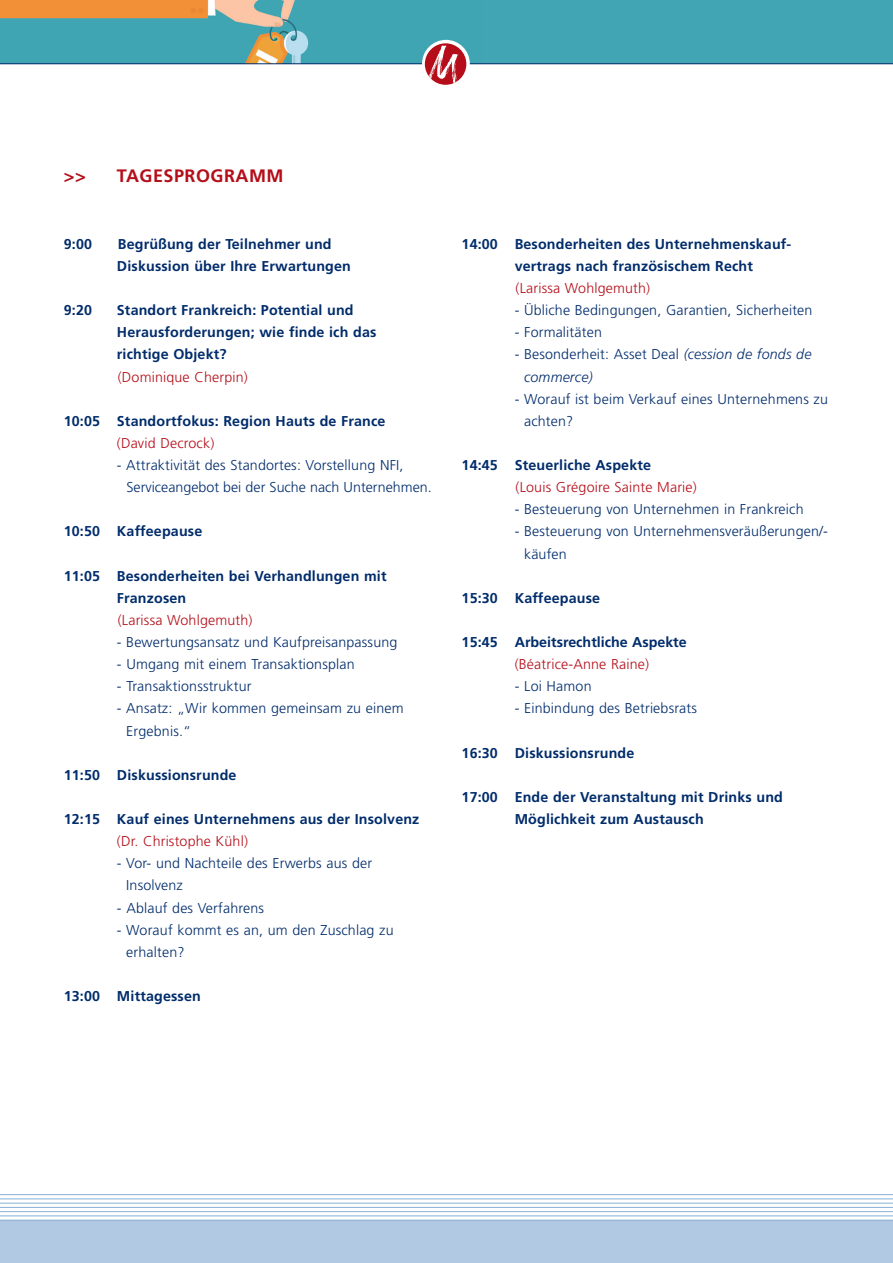
<style>
.page{position:relative;width:893px;height:1263px;background:#fff}
.page>*{position:absolute;margin:0;border:0;box-sizing:border-box;transform-origin:0 0}
.t1{font:700 18px "Frutiger";letter-spacing:.03em;color:#b40e19}
.t2{font:300 14.25px/22px "Frutiger";letter-spacing:.01em;color:#002c6b}
.t3{font:700 14.25px/22px "Frutiger";letter-spacing:.01em;color:#002c6b}
.t4{font:300 14.25px "Frutiger";letter-spacing:.01em;color:#b40e19}
.t5{font:italic 300 14.25px/22px "Frutiger";letter-spacing:.01em;color:#002c6b}
.s1{font-style:normal}
</style>
<div class="page">
<img style="left:0;top:0;width:483px;height:64px">
<div style="left:483px;top:0;width:409px;height:64px;background:#42a5b3"></div>
<div style="left:0;top:1220px;width:892px;height:43px;background:#b1c9e2"></div>
<hr style="left:0;top:64px;width:892px;height:1px;background:#002c6b">
<div style="left:422px;top:40px;width:48px;height:48px;background:#fff;border-radius:50%"></div>
<div style="left:425px;top:43px;width:41px;height:42px;background:#b50e1a;border-radius:50%"></div>
<img style="left:425px;top:44px;width:37px;height:41px">
<hr style="left:0;top:1194px;width:892px;height:1px;background:#8aafd5">
<hr style="left:0;top:1199px;width:892px;height:1px;background:#8aafd5">
<hr style="left:0;top:1203px;width:892px;height:1px;background:#8aafd5">
<hr style="left:0;top:1207px;width:892px;height:1px;background:#8aafd5">
<hr style="left:0;top:1211px;width:892px;height:1px;background:#8aafd5">
<hr style="left:0;top:1216px;width:892px;height:1px;background:#8aafd5">
<hr style="left:0;top:1220px;width:892px;height:1px;background:#8aafd5">
<p class="t1" style="left:64px;top:169px;width:24px">&gt;&gt;</p>
<p class="t1" style="left:117px;top:169px;width:168px">TAGESPROGRAMM</p>
<p class="t3" style="left:64px;top:234px;width:30px">9:00</p>
<p class="t3" style="left:117px;top:234px;width:235px">Begrüßung der Teilnehmer und<br>Diskussion über Ihre Erwartungen</p>
<p class="t3" style="left:64px;top:300px;width:30px">9:20</p>
<p class="t3" style="left:117px;top:300px;width:261px">Standort Frankreich: Potential und<br>Herausforderungen; wie finde ich das richtige Objekt?</p>
<p class="t4" style="left:118px;top:371px;width:131px">(Dominique Cherpin)</p>
<p class="t3" style="left:64px;top:411px;width:323px">10:05 Standortfokus: Region Hauts de France</p>
<p class="t4" style="left:117px;top:437px;width:99px">(David Decrock)</p>
<p class="t2" style="left:126px;top:455px;width:307px;text-indent:-9px">- Attraktivität des Standortes: Vorstellung NFI,<br>Serviceangebot bei der Suche nach Unternehmen.</p>
<p class="t3" style="left:64px;top:522px;width:140px">10:50 Kaffeepause</p>
<p class="t3" style="left:117px;top:566px;width:271px;text-indent:-53px">11:05 Besonderheiten bei Verhandlungen mit<br>Franzosen</p>
<p class="t4" style="left:118px;top:614px;width:136px">(Larissa Wohlgemuth)</p>
<p class="t2" style="left:117px;top:632px;width:282px">- Bewertungsansatz und Kaufpreisanpassung</p>
<p class="t2" style="left:117px;top:654px;width:239px">- Umgang mit einem Transaktionsplan</p>
<p class="t2" style="left:117px;top:676px;width:136px">- Transaktionsstruktur</p>
<p class="t2" style="left:126px;top:699px;width:279px;text-indent:-9px">- Ansatz: „Wir kommen gemeinsam zu einem<br>Ergebnis.“</p>
<p class="t3" style="left:64px;top:765px;width:174px">11:50 Diskussionsrunde</p>
<p class="t3" style="left:64px;top:809px;width:357px">12:15 Kauf eines Unternehmens aus der Insolvenz</p>
<p class="t4" style="left:117px;top:835px;width:132px">(Dr. Christophe Kühl)</p>
<p class="t2" style="left:126px;top:853px;width:247px;text-indent:-9px">- Vor- und Nachteile des Erwerbs aus der<br>Insolvenz</p>
<p class="t2" style="left:117px;top:898px;width:148px">- Ablauf des Verfahrens</p>
<p class="t2" style="left:126px;top:920px;width:269px;text-indent:-9px">- Worauf kommt es an, um den Zuschlag zu erhalten?</p>
<p class="t3" style="left:64px;top:986px;width:139px">13:00 Mittagessen</p>
<p class="t3" style="left:514px;top:234px;width:278px;text-indent:-53px">14:00 Besonderheiten des Unternehmenskauf&shy;vertrags nach französischem Recht</p>
<p class="t4" style="left:515px;top:282px;width:136px">(Larissa Wohlgemuth)</p>
<p class="t2" style="left:514px;top:300px;width:299px">- Übliche Bedingungen, Garantien, Sicherheiten</p>
<p class="t2" style="left:514px;top:322px;width:89px">- Formalitäten</p>
<p class="t5" style="left:524px;top:345px;width:289px;text-indent:-9px"><span class="s1">- Besonderheit: Asset Deal</span> (cession de fonds de commerce)</p>
<p class="t2" style="left:524px;top:389px;width:305px;text-indent:-9px">- Worauf ist beim Verkauf eines Unternehmens zu achten?</p>
<p class="t3" style="left:461px;top:455px;width:191px">14:45 Steuerliche Aspekte</p>
<p class="t4" style="left:515px;top:481px;width:183px">(Louis Grégoire Sainte Marie)</p>
<p class="t2" style="left:514px;top:499px;width:290px">- Besteuerung von Unternehmen in Frankreich</p>
<p class="t2" style="left:524px;top:522px;width:305px;text-indent:-9px">- Besteuerung von Unternehmensveräußerungen/- käufen</p>
<p class="t3" style="left:461px;top:588px;width:140px">15:30 Kaffeepause</p>
<p class="t3" style="left:461px;top:632px;width:227px">15:45 Arbeitsrechtliche Aspekte</p>
<p class="t4" style="left:514px;top:658px;width:136px">(Béatrice-Anne Raine)</p>
<p class="t2" style="left:514px;top:676px;width:78px">- Loi Hamon</p>
<p class="t2" style="left:514px;top:699px;width:184px">- Einbindung des Betriebsrats</p>
<p class="t3" style="left:461px;top:743px;width:174px">16:30 Diskussionsrunde</p>
<p class="t3" style="left:514px;top:787px;width:270px;text-indent:-53px">17:00 Ende der Veranstaltung mit Drinks und<br>Möglichkeit zum Austausch</p>
</div>
